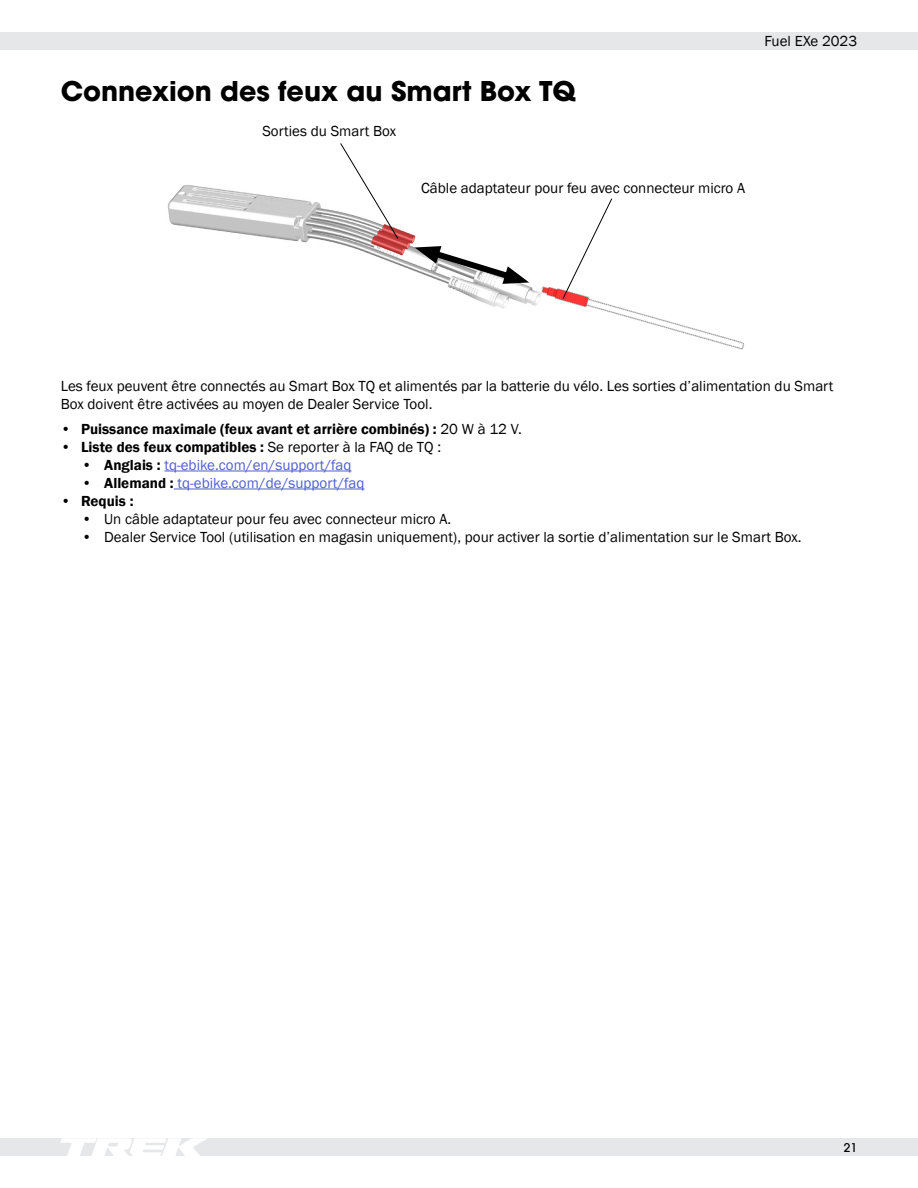
<style>
.page{position:relative;width:918px;height:1188px;background:#fff}
.page>*{position:absolute;margin:0;border:0;box-sizing:border-box;transform-origin:0 0}
.Section_Head{font:700 27px "ITC Avant Garde Pro";color:#000}
.Body_Straddle{font:15px/18px "Franklin Gothic";color:#000}
.t1{font:600 15px "Franklin Gothic";color:#000}
.t2{font:15px "Franklin Gothic";color:#4f5cd6}
.t3{font:500 12px "ITC Avant Garde Pro";color:#000}
.s1{font-weight:400}
.s2{color:#000}
.s3{font-weight:600;color:#000}
</style>
<div class="page">
<div style="left:0;top:32px;width:918px;height:17px;background:#e6e7e9"></div>
<div style="left:0;top:1139px;width:918px;height:17px;background:#e6e7e9"></div>
<svg style="left:61px;top:1139px;width:145px;height:17px"></svg>
<img style="left:167px;top:185px;width:372px;height:124px">
<img style="left:539px;top:286px;width:205px;height:64px">
<svg style="left:415px;top:244px;width:114px;height:42px"></svg>
<svg style="left:340px;top:143px;width:59px;height:97px"></svg>
<svg style="left:562px;top:198px;width:51px;height:102px"></svg>
<hr style="left:164px;top:471px;width:188px;height:1px;background:#4f5cd6">
<hr style="left:174px;top:489px;width:191px;height:1px;background:#4f5cd6">
<p class="Section_Head" style="left:61px;top:73px;width:516px">Connexion des feux au Smart Box TQ</p>
<p class="Body_Straddle" style="left:262px;top:122px;width:135px">Sorties du Smart Box</p>
<p class="Body_Straddle" style="left:421px;top:179px;width:325px">Câble adaptateur pour feu avec connecteur micro A</p>
<p class="Body_Straddle" style="left:765px;top:32px;width:94px">Fuel EXe 2023</p>
<p class="Body_Straddle" style="left:61px;top:377px;width:774px">Les feux peuvent être connectés au Smart Box TQ et alimentés par la batterie du vélo. Les sorties d’alimentation du Smart<br>Box doivent être activées au moyen de Dealer Service Tool.</p>
<p class="t1" style="left:61px;top:420px;width:463px"><span class="s1">•</span> Puissance maximale (feux avant et arrière combinés) : <span class="s1">20 W à 12 V.</span></p>
<p class="t1" style="left:61px;top:438px;width:382px"><span class="s1">•</span> Liste des feux compatibles : <span class="s1">Se reporter à la FAQ de TQ :</span></p>
<p class="t2" style="left:82px;top:456px;width:271px"><span class="s2">•</span> <span class="s3">Anglais :</span> tq-ebike.com/en/support/faq</p>
<p class="t2" style="left:82px;top:474px;width:284px"><span class="s2">•</span> <span class="s3">Allemand :</span> tq-ebike.com/de/support/faq</p>
<p class="t1" style="left:61px;top:492px;width:74px"><span class="s1">•</span> Requis :</p>
<p class="Body_Straddle" style="left:82px;top:510px;width:371px">• Un câble adaptateur pour feu avec connecteur micro A.</p>
<p class="Body_Straddle" style="left:82px;top:528px;width:721px">• Dealer Service Tool (utilisation en magasin uniquement), pour activer la sortie d’alimentation sur le Smart Box.</p>
<p class="t3" style="left:844px;top:1140px;width:15px">21</p>
</div>
